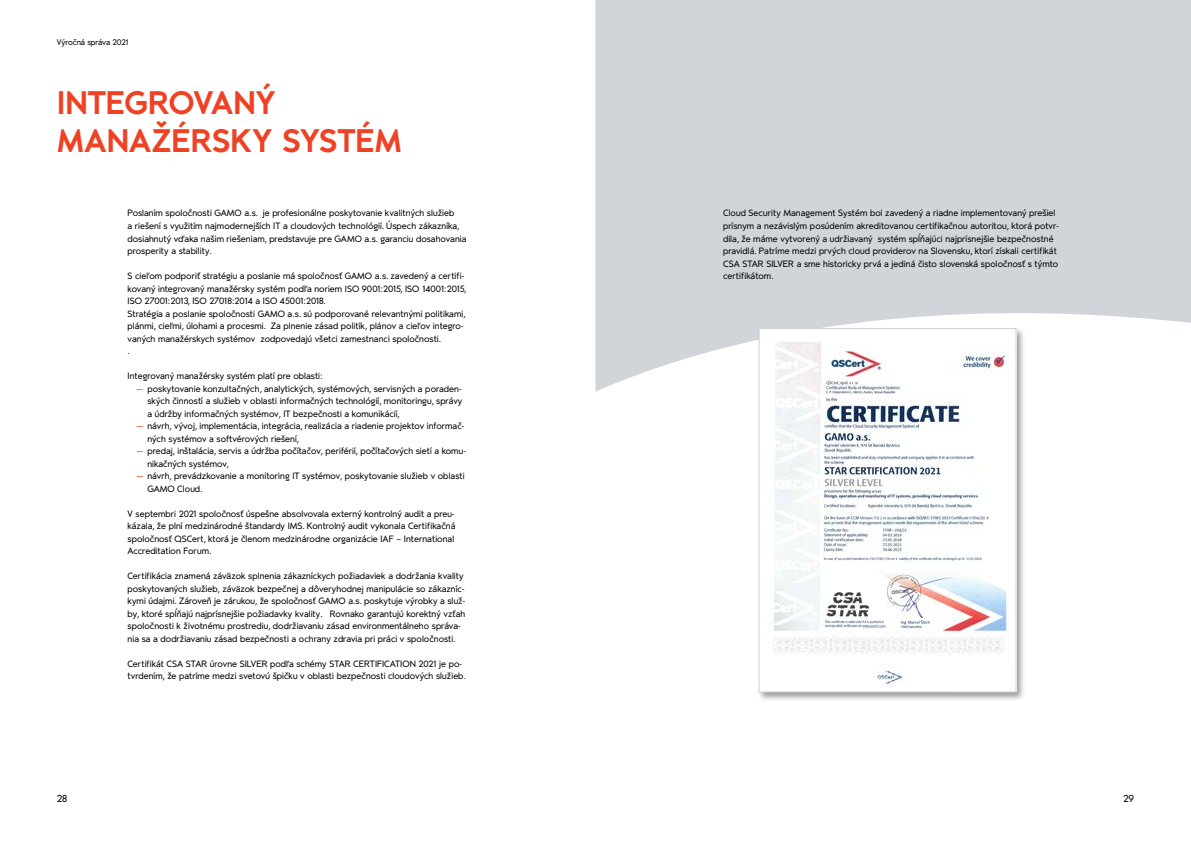
<style>
.page{position:relative;width:1191px;height:842px;background:#fff}
.page>*{position:absolute;margin:0;border:0;box-sizing:border-box;transform-origin:0 0}
.t1{font:32px/38.4px "OC Format Sans Bd";letter-spacing:-.005em;color:#ef4123}
.t2{font:10px "OC Format Sans Rg";color:#000}
.t3{font:9px/12.5px "OC Format Sans Rg";letter-spacing:.01em;color:#000}
.t4{font:8px "OC Format Sans Rg";letter-spacing:-.005em;color:#000}
.s1{color:#ef4123}
</style>
<div class="page">
<svg style="left:595px;top:0;width:596px;height:391px;background:#d5d8dc"></svg>
<div style="left:758px;top:327px;width:268px;height:374px;background:#000;opacity:.4"></div>
<img style="left:761px;top:330px;width:253px;height:360px">
<div style="left:759px;top:328px;width:257px;height:364px;border:1px solid #d1d3d4"></div>
<p class="t4" style="left:57px;top:38px;width:73px">Výročná správa 2021</p>
<h1 class="t1" style="left:57px;top:84px;width:346px">INTEGROVANÝ<br>MANAŽÉRSKY SYSTÉM</h1>
<p class="t3" style="left:128px;top:207px;width:340px">Poslaním spoločnosti GAMO a.s. je profesionálne poskytovanie kvalitných služieb<br>a riešení s využitím najmodernejších IT a cloudových technológií. Úspech zákazníka, dosiahnutý vďaka našim riešeniam, predstavuje pre GAMO a.s. garanciu dosahovania prosperity a stability.</p>
<p class="t3" style="left:128px;top:270px;width:340px">S cieľom podporiť stratégiu a poslanie má spoločnosť GAMO a.s. zavedený a certifi&shy;kovaný integrovaný manažérsky systém podľa noriem ISO 9001:2015, ISO 14001:2015, ISO 27001:2013, ISO 27018:2014 a ISO 45001:2018.<br>Stratégia a poslanie spoločnosti GAMO a.s. sú podporované relevantnými politikami, plánmi, cieľmi, úlohami a procesmi. Za plnenie zásad politík, plánov a cieľov integro&shy;vaných manažérskych systémov zodpovedajú všetci zamestnanci spoločnosti.<br>.</p>
<p class="t3" style="left:128px;top:370px;width:196px">Integrovaný manažérsky systém platí pre oblasti:</p>
<p class="t3" style="left:147px;top:382px;width:316px;text-align:justify;text-indent:-11px"><span class="s1">—</span> poskytovanie konzultačných, analytických, systémových, servisných a poraden&shy;ských činností a služieb v oblasti informačných technológií, monitoringu, správy a údržby informačných systémov, IT bezpečnosti a komunikácií,</p>
<p class="t3" style="left:147px;top:420px;width:318px;text-indent:-11px"><span class="s1">—</span> návrh, vývoj, implementácia, integrácia, realizácia a riadenie projektov informač&shy;ných systémov a softvérových riešení,</p>
<p class="t3" style="left:147px;top:445px;width:320px;text-indent:-11px"><span class="s1">—</span> predaj, inštalácia, servis a údržba počítačov, periférií, počítačových sietí a komu&shy;nikačných systémov,</p>
<p class="t3" style="left:147px;top:470px;width:319px;text-indent:-11px"><span class="s1">—</span> návrh, prevádzkovanie a monitoring IT systémov, poskytovanie služieb v oblasti<br>GAMO Cloud.</p>
<p class="t3" style="left:128px;top:507px;width:329px">V septembri 2021 spoločnosť úspešne absolvovala externý kontrolný audit a preu&shy;kázala, že plní medzinárodné štandardy IMS. Kontrolný audit vykonala Certifikačná spoločnosť QSCert, ktorá je členom medzinárodne organizácie IAF – International Accreditation Forum.</p>
<p class="t3" style="left:128px;top:570px;width:339px">Certifikácia znamená záväzok splnenia zákazníckych požiadaviek a dodržania kvality poskytovaných služieb, záväzok bezpečnej a dôveryhodnej manipulácie so zákazníc&shy;kymi údajmi. Zároveň je zárukou, že spoločnosť GAMO a.s. poskytuje výrobky a služ&shy;by, ktoré spĺňajú najprísnejšie požiadavky kvality. Rovnako garantujú korektný vzťah spoločnosti k životnému prostrediu, dodržiavaniu zásad environmentálneho správa&shy;nia sa a dodržiavaniu zásad bezpečnosti a ochrany zdravia pri práci v spoločnosti.</p>
<p class="t3" style="left:128px;top:657px;width:340px">Certifikát CSA STAR úrovne SILVER podľa schémy STAR CERTIFICATION 2021 je po&shy;tvrdením, že patríme medzi svetovú špičku v oblasti bezpečnosti cloudových služieb.</p>
<p class="t3" style="left:723px;top:207px;width:337px">Cloud Security Management Systém bol zavedený a riadne implementovaný prešiel prísnym a nezávislým posúdením akreditovanou certifikačnou autoritou, ktorá potvr&shy;dila, že máme vytvorený a udržiavaný systém spĺňajúci najprísnejšie bezpečnostné pravidlá. Patríme medzi prvých cloud providerov na Slovensku, ktorí získali certifikát CSA STAR SILVER a sme historicky prvá a jediná čisto slovenská spoločnosť s týmto certifikátom.</p>
<p class="t2" style="left:57px;top:792px;width:12px">28</p>
<p class="t2" style="left:1123px;top:792px;width:13px">29</p>
</div>
